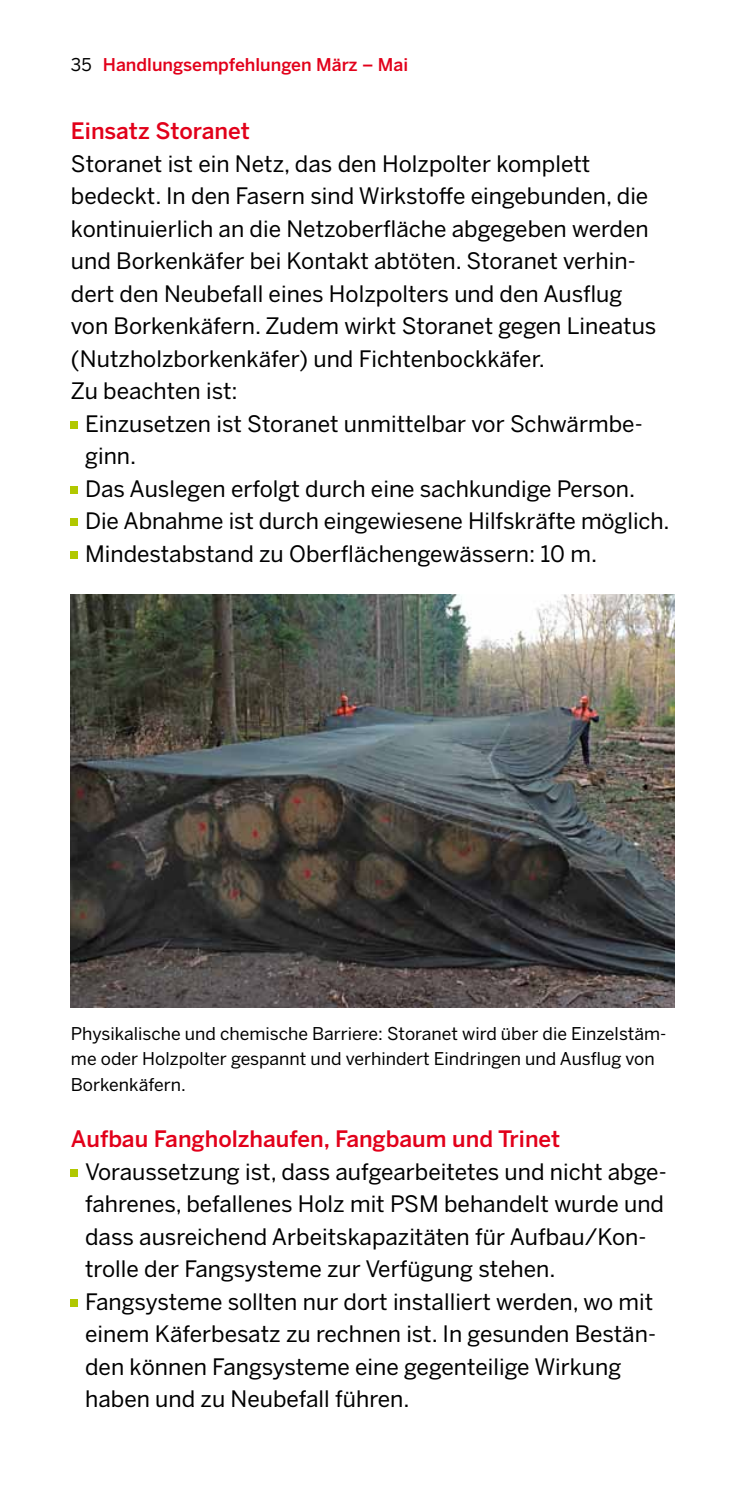
<style>
.page{position:relative;width:745px;height:1489px;background:#fff}
.page>*{position:absolute;margin:0;border:0;box-sizing:border-box;transform-origin:0 0}
.t1{font:22.5px/32.5px "Benton Sans";color:#000}
.t2{font:500 22.5px "Benton Sans";color:#e2001a}
.t3{font:17.5px/25px "Benton Sans";color:#000}
.t4{font:500 17.5px "Benton Sans";color:#e2001a}
.s1{font-weight:400;color:#000}
</style>
<div class="page">
<div style="left:71px;top:421px;width:7px;height:7px;background:#b1c800"></div>
<div style="left:71px;top:486px;width:7px;height:7px;background:#b1c800"></div>
<div style="left:71px;top:518px;width:7px;height:7px;background:#b1c800"></div>
<div style="left:71px;top:551px;width:7px;height:7px;background:#b1c800"></div>
<img style="left:71px;top:594px;width:602px;height:413px">
<div style="left:71px;top:1168px;width:7px;height:7px;background:#b1c800"></div>
<div style="left:71px;top:1298px;width:7px;height:7px;background:#b1c800"></div>
<p class="t4" style="left:71px;top:54px;width:338px"><span class="s1">35</span> Handlungsempfehlungen März – Mai</p>
<p class="t2" style="left:71px;top:118px;width:180px">Einsatz Storanet</p>
<p class="t1" style="left:71px;top:147px;width:586px">Storanet ist ein Netz, das den Holzpolter komplett bedeckt. In den Fasern sind Wirkstoffe eingebunden, die kontinuierlich an die Netzoberfläche abgegeben werden und Borkenkäfer bei Kontakt abtöten. Storanet verhin&shy;dert den Neubefall eines Holzpolters und den Ausflug von Borkenkäfern. Zudem wirkt Storanet gegen Lineatus (Nutzholzborkenkäfer) und Fichtenbockkäfer.<br>Zu beachten ist:</p>
<p class="t1" style="left:85px;top:407px;width:585px">Einzusetzen ist Storanet unmittelbar vor Schwärmbe&shy;ginn.<br>Das Auslegen erfolgt durch eine sachkundige Person.<br>Die Abnahme ist durch eingewiesene Hilfskräfte möglich.<br>Mindestabstand zu Oberflächengewässern: 10 m.</p>
<p class="t3" style="left:71px;top:1021px;width:596px">Physikalische und chemische Barriere: Storanet wird über die Einzelstäm&shy;me oder Holzpolter gespannt und verhindert Eindringen und Ausflug von<br>Borkenkäfern.</p>
<p class="t2" style="left:71px;top:1125px;width:490px">Aufbau Fangholzhaufen, Fangbaum und Trinet</p>
<p class="t1" style="left:85px;top:1154px;width:582px">Voraussetzung ist, dass aufgearbeitetes und nicht abge&shy;fahrenes, befallenes Holz mit PSM behandelt wurde und dass ausreichend Arbeitskapazitäten für Aufbau/Kon&shy;trolle der Fangsysteme zur Verfügung stehen.<br>Fangsysteme sollten nur dort installiert werden, wo mit einem Käferbesatz zu rechnen ist. In gesunden Bestän&shy;den können Fangsysteme eine gegenteilige Wirkung haben und zu Neubefall führen.</p>
</div>
